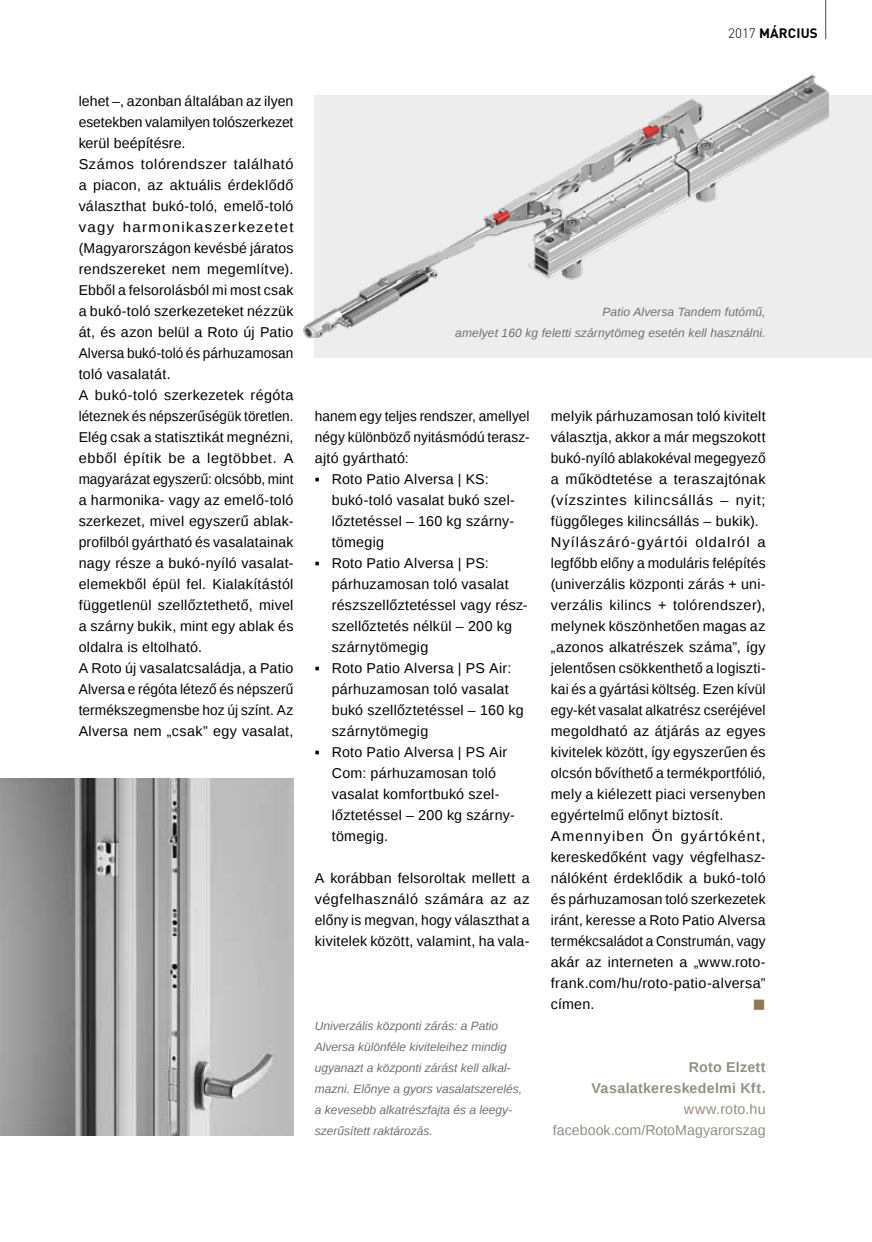
<style>
.page{position:relative;width:872px;height:1242px;background:#fff}
.page>*{position:absolute;margin:0;border:0;box-sizing:border-box;transform-origin:0 0}
.t1{font:21px "Liberation Sans";color:#937752}
.t2{font:14.25px/21px "Liberation Sans";letter-spacing:.015em;color:#000}
.t3{font:14.25px/21px "Liberation Sans";letter-spacing:.015em;color:#000;text-align:justify;scale:.96 1}
.t4{font:14.25px/21px "Liberation Sans";color:#968e82;text-align:right}
.t5{font:700 14.25px/21px "Liberation Sans";letter-spacing:.02em;color:#968e82;text-align:right}
.t6{font:700 13.5px "DIN Pro";letter-spacing:.01em;color:#000}
.t7{font:italic 12px/21px "Liberation Sans";color:#706f6f;text-align:right}
.s1{font-weight:300}
</style>
<div class="page">
<hr style="left:825px;top:0;width:1px;height:39px;background:#4a4a49">
<div style="left:315px;top:95px;width:557px;height:263px;background:#ededed"></div>
<img style="left:0;top:778px;width:293px;height:357px">
<img style="left:304px;top:74px;width:524px;height:263px">
<p class="t6" style="left:728px;top:24px;width:91px"><span class="s1">2017</span> MÁRCIUS</p>
<p class="t2" style="left:79px;top:91px;width:216px">lehet –, azonban általában az ilyen esetekben valamilyen tolószerkezet kerül beépítésre.<br>Számos tolórendszer található a piacon, az aktuális érdeklődő választhat bukó-toló, emelő-toló vagy harmonikaszerkezetet (Magyarországon kevésbé járatos rendszereket nem megemlítve).<br>Ebből a felsorolásból mi most csak a bukó-toló szerkezeteket nézzük át, és azon belül a Roto új Patio<br>Alversa bukó-toló és párhuzamosan toló vasalatát.<br>A bukó-toló szerkezetek régóta léteznek és népszerűségük töretlen.<br>Elég csak a statisztikát megnézni, ebből építik be a legtöbbet. A magyarázat egyszerű: olcsóbb, mint a harmonika- vagy az emelő-toló szerkezet, mivel egyszerű ablak&shy;profilból gyártható és vasalatainak nagy része a bukó-nyíló vasalat&shy;elemekből épül fel. Kialakítástól függetlenül szellőztethető, mivel a szárny bukik, mint egy ablak és oldalra is eltolható.<br>A Roto új vasalatcsaládja, a Patio<br>Alversa e régóta létező és népszerű termékszegmensbe hoz új színt. Az<br>Alversa nem „csak” egy vasalat,</p>
<p class="t7" style="left:455px;top:301px;width:312px">Patio Alversa Tandem futómű,<br>amelyet 160 kg feletti szárnytömeg esetén kell használni.</p>
<p class="t3" style="left:315px;top:406px;width:225px">hanem egy teljes rendszer, amellyel négy különböző nyitásmódú terasz&shy;ajtó gyártható:</p>
<p class="t2" style="left:332px;top:469px;width:185px;text-indent:-17px">▪ Roto Patio Alversa | KS: bukó-toló vasalat bukó szel&shy;lőztetéssel – 160 kg szárny&shy;tömegig</p>
<p class="t2" style="left:332px;top:553px;width:197px;text-indent:-17px">▪ Roto Patio Alversa | PS: párhuzamosan toló vasalat részszellőztetéssel vagy rész&shy;szellőztetés nélkül – 200 kg szárnytömegig</p>
<p class="t2" style="left:332px;top:658px;width:193px;text-indent:-17px">▪ Roto Patio Alversa | PS Air: párhuzamosan toló vasalat bukó szellőztetéssel – 160 kg szárnytömegig</p>
<p class="t2" style="left:332px;top:742px;width:184px;text-indent:-17px">▪ Roto Patio Alversa | PS Air<br>Com: párhuzamosan toló vasalat komfortbukó szel&shy;lőztetéssel – 200 kg szárny&shy;tömegig.</p>
<p class="t2" style="left:315px;top:868px;width:216px;text-align:justify">A korábban felsoroltak mellett a végfelhasználó számára az az előny is megvan, hogy választhat a kivitelek között, valamint, ha vala-</p>
<p class="t7" style="left:315px;top:1015px;width:209px;text-align:left">Univerzális központi zárás: a Patio Alversa különféle kiviteleihez mindig ugyanazt a központi zárást kell alkal&shy;mazni. Előnye a gyors vasalatszerelés, a kevesebb alkatrészfajta és a leegy&shy;szerűsített raktározás.</p>
<p class="t2" style="left:551px;top:406px;width:216px">melyik párhuzamosan toló kivitelt választja, akkor a már megszokott bukó-nyíló ablakokéval megegyező a működtetése a teraszajtónak (vízszintes kilincsállás – nyit; függőleges kilincsállás – bukik).<br>Nyílászáró-gyártói oldalról a legfőbb előny a moduláris felépítés (univerzális központi zárás + uni&shy;verzális kilincs + tolórendszer), melynek köszönhetően magas az „azonos alkatrészek száma”, így jelentősen csökkenthető a logiszti&shy;kai és a gyártási költség. Ezen kívül egy-két vasalat alkatrész cseréjével megoldható az átjárás az egyes kivitelek között, így egyszerűen és olcsón bővíthető a termékportfólió, mely a kiélezett piaci versenyben egyértelmű előnyt biztosít.<br>Amennyiben Ön gyártóként, kereskedőként vagy végfelhasz&shy;nálóként érdeklődik a bukó-toló és párhuzamosan toló szerkezetek iránt, keresse a Roto Patio Alversa termékcsaládot a Construmán, vagy akár az interneten a „www.roto&shy;frank.com/hu/roto-patio-alversa” címen.</p>
<h1 class="t1" style="left:753px;top:991px;width:14px">■</h1>
<p class="t5" style="left:591px;top:1056px;width:176px">Roto Elzett<br>Vasalatkereskedelmi Kft.</p>
<p class="t4" style="left:553px;top:1099px;width:214px">www.roto.hu facebook.com/RotoMagyarorszag</p>
</div>
